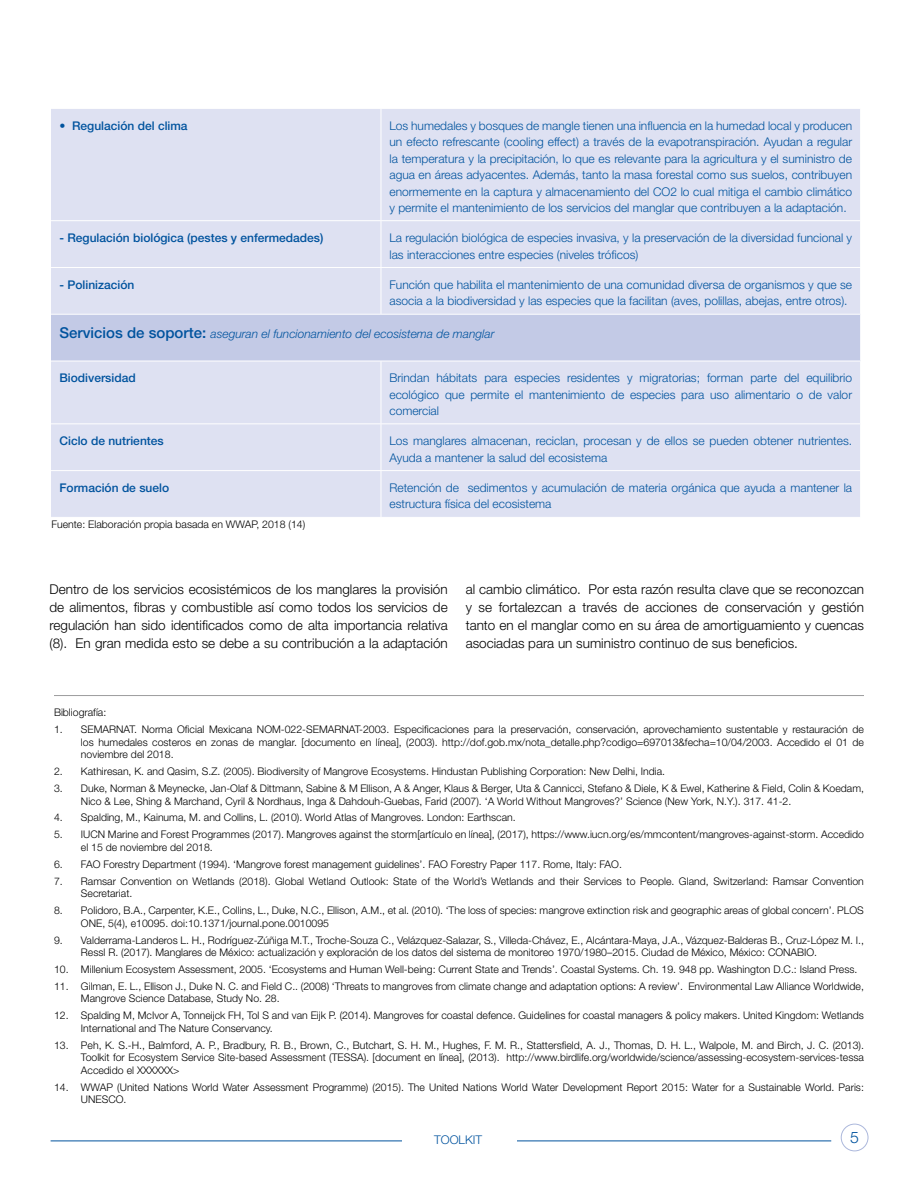
<style>
.page{position:relative;width:918px;height:1188px;background:#fff}
.page>*{position:absolute;margin:0;border:0;box-sizing:border-box;transform-origin:0 0}
.t1{font:300 15.9px "Helvetica Neue LT Std";color:#00539e}
.t2{font:300 13.5px/18px "Helvetica Neue LT Std";color:#000;text-align:justify}
.t3{font:300 12px/16.5px "Helvetica Neue LT Std";color:#00539e}
.t4{font:500 12px "Helvetica Neue LT Std";color:#00539e}
.t5{font:italic 300 12px "Helvetica Neue LT Std";color:#00539e}
.t6{font:300 10.5px/12.6px "Helvetica Neue LT Std";color:#000}
.s1{font-weight:500;font-style:normal;font-size:15px}
</style>
<div class="page">
<div style="left:841px;top:1124px;width:27px;height:27px;border:1px solid #acb8dc;border-radius:50%"></div>
<hr style="left:51px;top:1141px;width:780px;height:1px;background:#00539e">
<div style="left:402px;top:1128px;width:115px;height:24px;background:#fff"></div>
<div style="left:51px;top:109px;width:809px;height:408px;background:#dee1f2"></div>
<div style="left:51px;top:314px;width:810px;height:47px;background:#c3cae6"></div>
<hr style="left:381px;top:109px;width:1px;height:111px;background:#fff">
<hr style="left:51px;top:220px;width:330px;height:1px;background:#fff">
<hr style="left:381px;top:220px;width:480px;height:1px;background:#fff">
<hr style="left:381px;top:221px;width:1px;height:46px;background:#fff">
<hr style="left:51px;top:267px;width:330px;height:1px;background:#fff">
<hr style="left:381px;top:267px;width:480px;height:1px;background:#fff">
<hr style="left:381px;top:268px;width:1px;height:46px;background:#fff">
<hr style="left:51px;top:314px;width:330px;height:1px;background:#fff">
<hr style="left:381px;top:314px;width:480px;height:1px;background:#fff">
<hr style="left:860px;top:315px;width:1px;height:46px;background:#fff">
<hr style="left:51px;top:361px;width:330px;height:1px;background:#fff">
<hr style="left:381px;top:361px;width:480px;height:1px;background:#fff">
<hr style="left:381px;top:361px;width:1px;height:62px;background:#fff">
<hr style="left:51px;top:423px;width:330px;height:1px;background:#fff">
<hr style="left:381px;top:423px;width:480px;height:1px;background:#fff">
<hr style="left:381px;top:424px;width:1px;height:46px;background:#fff">
<hr style="left:51px;top:470px;width:330px;height:1px;background:#fff">
<hr style="left:381px;top:470px;width:480px;height:1px;background:#fff">
<hr style="left:381px;top:471px;width:1px;height:46px;background:#fff">
<hr style="left:54px;top:695px;width:810px;height:1px;background:#9c9c9d">
<p class="t4" style="left:60px;top:118px;width:130px">• Regulación del clima</p>
<p class="t3" style="left:389px;top:117px;width:464px;text-align:justify">Los humedales y bosques de mangle tienen una influencia en la humedad local y producen un efecto refrescante (cooling effect) a través de la evapotranspiración. Ayudan a regular la temperatura y la precipitación, lo que es relevante para la agricultura y el suministro de agua en áreas adyacentes. Además, tanto la masa forestal como sus suelos, contribuyen enormemente en la captura y almacenamiento del CO2 lo cual mitiga el cambio climático y permite el mantenimiento de los servicios del manglar que contribuyen a la adaptación.</p>
<p class="t4" style="left:60px;top:231px;width:265px">- Regulación biológica (pestes y enfermedades)</p>
<p class="t3" style="left:389px;top:229px;width:464px">La regulación biológica de especies invasiva, y la preservación de la diversidad funcional y las interacciones entre especies (niveles tróficos)</p>
<p class="t4" style="left:60px;top:277px;width:76px">- Polinización</p>
<p class="t3" style="left:389px;top:276px;width:464px">Función que habilita el mantenimiento de una comunidad diversa de organismos y que se asocia a la biodiversidad y las especies que la facilitan (aves, polillas, abejas, entre otros).</p>
<p class="t5" style="left:60px;top:326px;width:436px"><span class="s1">Servicios de soporte:</span> aseguran el funcionamiento del ecosistema de manglar</p>
<p class="t4" style="left:60px;top:371px;width:78px">Biodiversidad</p>
<p class="t3" style="left:389px;top:370px;width:464px;text-align:justify">Brindan hábitats para especies residentes y migratorias; forman parte del equilibrio ecológico que permite el mantenimiento de especies para uso alimentario o de valor comercial</p>
<p class="t4" style="left:60px;top:434px;width:106px">Ciclo de nutrientes</p>
<p class="t3" style="left:389px;top:432px;width:464px">Los manglares almacenan, reciclan, procesan y de ellos se pueden obtener nutrientes.<br>Ayuda a mantener la salud del ecosistema</p>
<p class="t4" style="left:60px;top:481px;width:111px">Formación de suelo</p>
<p class="t3" style="left:389px;top:479px;width:464px">Retención de sedimentos y acumulación de materia orgánica que ayuda a mantener la estructura física del ecosistema</p>
<p class="t6" style="left:51px;top:518px;width:255px">Fuente: Elaboración propia basada en WWAP, 2018 (14)</p>
<p class="t2" style="left:50px;top:580px;width:400px">Dentro de los servicios ecosistémicos de los manglares la provisión de alimentos, fibras y combustible así como todos los servicios de regulación han sido identificados como de alta importancia relativa (8). En gran medida esto se debe a su contribución a la adaptación</p>
<p class="t2" style="left:466px;top:580px;width:400px">al cambio climático. Por esta razón resulta clave que se reconozcan y se fortalezcan a través de acciones de conservación y gestión tanto en el manglar como en su área de amortiguamiento y cuencas asociadas para un suministro continuo de sus beneficios.</p>
<p class="t6" style="left:54px;top:706px;width:54px">Bibliografía:</p>
<p class="t6" style="left:81px;top:723px;width:785px;text-align:justify;text-indent:-27px">1. SEMARNAT. Norma Oficial Mexicana NOM-022-SEMARNAT-2003. Especificaciones para la preservación, conservación, aprovechamiento sustentable y restauración de los humedales costeros en zonas de manglar. [documento en línea], (2003). http://dof.gob.mx/nota_detalle.php?codigo=697013&amp;fecha=10/04/2003. Accedido el 01 de noviembre del 2018.</p>
<p class="t6" style="left:54px;top:765px;width:613px">2. Kathiresan, K. and Qasim, S.Z. (2005). Biodiversity of Mangrove Ecosystems. Hindustan Publishing Corporation: New Delhi, India.</p>
<p class="t6" style="left:81px;top:782px;width:785px;text-indent:-27px">3. Duke, Norman &amp; Meynecke, Jan-Olaf &amp; Dittmann, Sabine &amp; M Ellison, A &amp; Anger, Klaus &amp; Berger, Uta &amp; Cannicci, Stefano &amp; Diele, K &amp; Ewel, Katherine &amp; Field, Colin &amp; Koedam,<br>Nico &amp; Lee, Shing &amp; Marchand, Cyril &amp; Nordhaus, Inga &amp; Dahdouh-Guebas, Farid (2007). ‘A World Without Mangroves?’ Science (New York, N.Y.). 317. 41-2.</p>
<p class="t6" style="left:54px;top:811px;width:463px">4. Spalding, M., Kainuma, M. and Collins, L. (2010). World Atlas of Mangroves. London: Earthscan.</p>
<p class="t6" style="left:81px;top:828px;width:785px;text-indent:-27px">5. IUCN Marine and Forest Programmes (2017). Mangroves against the storm[artículo en línea], (2017), https://www.iucn.org/es/mmcontent/mangroves-against-storm. Accedido el 15 de noviembre del 2018.</p>
<p class="t6" style="left:54px;top:858px;width:569px">6. FAO Forestry Department (1994). ‘Mangrove forest management guidelines’. FAO Forestry Paper 117. Rome, Italy: FAO.</p>
<p class="t6" style="left:81px;top:874px;width:784px;text-indent:-27px">7. Ramsar Convention on Wetlands (2018). Global Wetland Outlook: State of the World’s Wetlands and their Services to People. Gland, Switzerland: Ramsar Convention<br>Secretariat.</p>
<p class="t6" style="left:81px;top:904px;width:784px;text-indent:-27px">8. Polidoro, B.A., Carpenter, K.E., Collins, L., Duke, N.C., Ellison, A.M., et al. (2010). ‘The loss of species: mangrove extinction risk and geographic areas of global concern’. PLOS<br>ONE, 5(4), e10095. doi:10.1371/journal.pone.0010095</p>
<p class="t6" style="left:81px;top:933px;width:784px;text-indent:-27px">9. Valderrama-Landeros L. H., Rodríguez-Zúñiga M.T., Troche-Souza C., Velázquez-Salazar, S., Villeda-Chávez, E., Alcántara-Maya, J.A., Vázquez-Balderas B., Cruz-López M. I.,<br>Ressl R. (2017). Manglares de México: actualización y exploración de los datos del sistema de monitoreo 1970/1980–2015. Ciudad de México, México: CONABIO.</p>
<p class="t6" style="left:54px;top:963px;width:805px">10. Millenium Ecosystem Assessment, 2005. ‘Ecosystems and Human Well-being: Current State and Trends’. Coastal Systems. Ch. 19. 948 pp. Washington D.C.: Island Press.</p>
<p class="t6" style="left:81px;top:980px;width:784px;text-indent:-27px">11. Gilman, E. L., Ellison J., Duke N. C. and Field C.. (2008) ‘Threats to mangroves from climate change and adaptation options: A review’. Environmental Law Alliance Worldwide,<br>Mangrove Science Database, Study No. 28.</p>
<p class="t6" style="left:81px;top:1009px;width:784px;text-indent:-27px">12. Spalding M, McIvor A, Tonneijck FH, Tol S and van Eijk P. (2014). Mangroves for coastal defence. Guidelines for coastal managers &amp; policy makers. United Kingdom: Wetlands<br>International and The Nature Conservancy.</p>
<p class="t6" style="left:81px;top:1038px;width:785px;text-align:justify;text-indent:-27px">13. Peh, K. S.-H., Balmford, A. P., Bradbury, R. B., Brown, C., Butchart, S. H. M., Hughes, F. M. R., Stattersfield, A. J., Thomas, D. H. L., Walpole, M. and Birch, J. C. (2013).<br>Toolkit for Ecosystem Service Site-based Assessment (TESSA). [document en línea], (2013). http://www.birdlife.org/worldwide/science/assessing-ecosystem-services-tessa Accedido el XXXXXX&gt;</p>
<p class="t6" style="left:81px;top:1081px;width:784px;text-indent:-27px">14. WWAP (United Nations World Water Assessment Programme) (2015). The United Nations World Water Development Report 2015: Water for a Sustainable World. Paris:<br>UNESCO.</p>
<p class="t3" style="left:434px;top:1131px;width:50px">TOOLKIT</p>
<h1 class="t1" style="left:850px;top:1128px;width:10px">5</h1>
</div>
